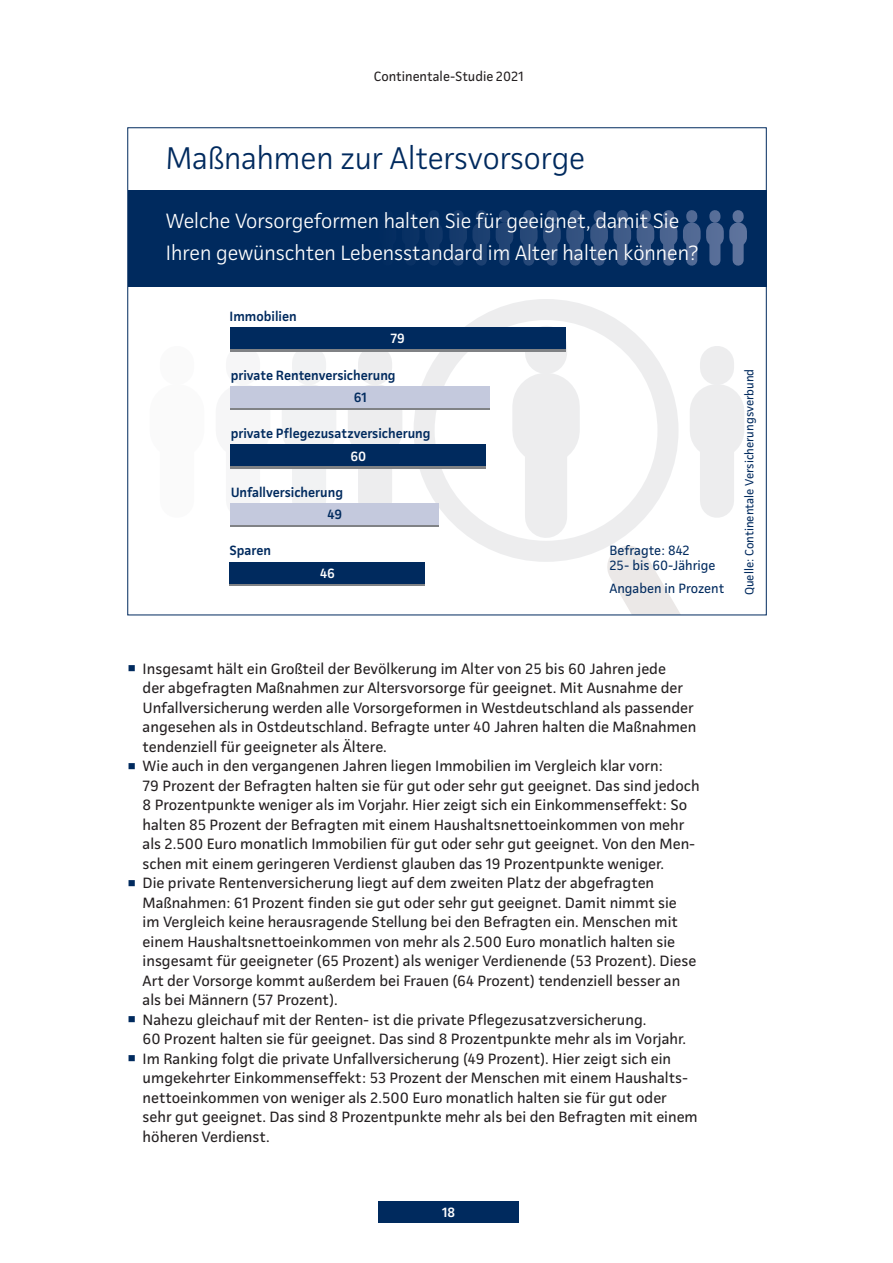
<style>
.page{position:relative;width:893px;height:1263px;background:#fff}
.page>*{position:absolute;margin:0;border:0;box-sizing:border-box;transform-origin:0 0}
.Grafikheadline{font:300 31.5px "Continentale Pro";color:#002a5e}
.Fragestellung{font:300 20.85px/32.1px "Continentale Pro";color:#fff}
.t1{font:15px/19.5px "Continentale Pro";color:#231f20}
.Säulenlegende{font:600 13.5px "Continentale Pro";color:#002a5e}
.Befragte_Angaben_in{font:13.5px/15px "Continentale Pro";color:#002a5e}
.t2{font:13.5px "Continentale Pro";color:#231f20}
.Prozent_in_Weiß{font:600 13.5px "Continentale Pro";color:#fff}
.Prozent_in_Blau{font:600 13.5px "Continentale Pro";color:#002a5e}
.Quelle{font:12px "Continentale Pro";color:#002a5e}
</style>
<div class="page">
<div style="left:358px;top:363px;width:34px;height:5px;background:#ededee"></div>
<div style="left:348px;top:411px;width:54px;height:20px;background:#ededee"></div>
<div style="left:358px;top:402px;width:34px;height:99px;background:#ededee"></div>
<div style="left:414px;top:299px;width:264px;height:263px;border:21px solid #e1e2e4;border-radius:50%"></div>
<div style="left:525px;top:395px;width:42px;height:122px;background:#ededee"></div>
<div style="left:525px;top:347px;width:42px;height:6px;background:#808285"></div>
<div style="left:512px;top:406px;width:68px;height:24px;background:#ededee"></div>
<div style="left:700px;top:402px;width:34px;height:99px;background:#ededee"></div>
<div style="left:700px;top:363px;width:34px;height:5px;background:#ededee"></div>
<div style="left:690px;top:411px;width:54px;height:20px;background:#ededee"></div>
<div style="left:292px;top:402px;width:34px;height:99px;background:#f1f2f3"></div>
<div style="left:292px;top:363px;width:34px;height:5px;background:#f1f2f3"></div>
<div style="left:282px;top:411px;width:54px;height:20px;background:#f1f2f3"></div>
<div style="left:226px;top:402px;width:34px;height:99px;background:#f0f1f2"></div>
<div style="left:226px;top:363px;width:34px;height:5px;background:#f0f1f2"></div>
<div style="left:216px;top:411px;width:54px;height:20px;background:#f0f1f2"></div>
<div style="left:160px;top:402px;width:34px;height:99px;background:#f7f7f8"></div>
<div style="left:160px;top:363px;width:34px;height:5px;background:#f7f7f8"></div>
<div style="left:150px;top:411px;width:54px;height:20px;background:#f7f7f8"></div>
<svg style="left:604px;top:543px;width:76px;height:70px"></svg>
<div style="left:128px;top:190px;width:638px;height:97px;background:#002a5e"></div>
<div style="left:686px;top:228px;width:11px;height:32px;background:#526a94"></div>
<div style="left:683px;top:231px;width:18px;height:6px;background:#526a94"></div>
<div style="left:594px;top:228px;width:11px;height:32px;background:#3a5784"></div>
<div style="left:590px;top:231px;width:18px;height:6px;background:#395684"></div>
<div style="left:709px;top:228px;width:11px;height:32px;background:#586e98"></div>
<div style="left:706px;top:231px;width:18px;height:6px;background:#586e98"></div>
<div style="left:617px;top:228px;width:11px;height:32px;background:#405b88"></div>
<div style="left:613px;top:231px;width:18px;height:6px;background:#405b88"></div>
<div style="left:733px;top:228px;width:11px;height:32px;background:#6377a0"></div>
<div style="left:729px;top:231px;width:18px;height:6px;background:#6377a0"></div>
<div style="left:640px;top:228px;width:11px;height:32px;background:#46608c"></div>
<div style="left:637px;top:231px;width:17px;height:6px;background:#46608c"></div>
<div style="left:663px;top:228px;width:11px;height:32px;background:#4c6590"></div>
<div style="left:660px;top:231px;width:17px;height:6px;background:#4c6590"></div>
<div style="left:523px;top:228px;width:11px;height:32px;background:#274978"></div>
<div style="left:520px;top:231px;width:18px;height:6px;background:#274978"></div>
<div style="left:453px;top:228px;width:11px;height:32px;background:#153a6c"></div>
<div style="left:449px;top:231px;width:18px;height:6px;background:#153a6c"></div>
<div style="left:546px;top:228px;width:11px;height:32px;background:#2e4d7c"></div>
<div style="left:543px;top:231px;width:18px;height:6px;background:#2e4d7c"></div>
<div style="left:476px;top:228px;width:11px;height:32px;background:#1b3f70"></div>
<div style="left:472px;top:231px;width:18px;height:6px;background:#1b3f70"></div>
<div style="left:405px;top:228px;width:11px;height:32px;background:#093164"></div>
<div style="left:402px;top:231px;width:17px;height:6px;background:#093164"></div>
<div style="left:570px;top:228px;width:11px;height:32px;background:#345280"></div>
<div style="left:566px;top:231px;width:18px;height:6px;background:#335280"></div>
<div style="left:499px;top:228px;width:11px;height:32px;background:#214474"></div>
<div style="left:496px;top:231px;width:17px;height:6px;background:#214474"></div>
<div style="left:428px;top:228px;width:11px;height:32px;background:#0f3568"></div>
<div style="left:425px;top:231px;width:18px;height:6px;background:#0f3568"></div>
<div style="left:378px;top:1201px;width:141px;height:21px;background:#002a5e"></div>
<div style="left:230px;top:564px;width:195px;height:22px;background:linear-gradient(to right,#808285,#808285)"></div>
<div style="left:230px;top:562px;width:195px;height:21px;background:#002a5e"></div>
<div style="left:230px;top:330px;width:336px;height:21px;background:#808285"></div>
<div style="left:230px;top:327px;width:336px;height:22px;background:#002a5e"></div>
<div style="left:231px;top:506px;width:208px;height:21px;background:linear-gradient(to right,#c4c9dd,#c4c9dd)"></div>
<div style="left:231px;top:503px;width:208px;height:21px;background:#c4c9dd"></div>
<div style="left:231px;top:389px;width:259px;height:21px;background:linear-gradient(to right,#c4c9dd,#c4c9dd)"></div>
<div style="left:231px;top:386px;width:259px;height:21px;background:#c4c9dd"></div>
<div style="left:231px;top:447px;width:255px;height:21px;background:#808285"></div>
<div style="left:231px;top:445px;width:255px;height:21px;background:#002a5e"></div>
<p class="t2" style="left:374px;top:69px;width:151px">Continentale-Studie 2021</p>
<p class="Grafikheadline" style="left:166px;top:140px;width:421px">Maßnahmen zur Altersvorsorge</p>
<p class="Fragestellung" style="left:166px;top:205px;width:534px">Welche Vorsorgeformen halten Sie für geeignet, damit Sie<br>Ihren gewünschten Lebensstandard im Alter halten können?</p>
<p class="Säulenlegende" style="left:230px;top:308px;width:69px">Immobilien</p>
<p class="Prozent_in_Weiß" style="left:390px;top:330px;width:16px">79</p>
<p class="Säulenlegende" style="left:231px;top:367px;width:166px">private Rentenversicherung</p>
<p class="Prozent_in_Blau" style="left:354px;top:389px;width:14px">61</p>
<p class="Säulenlegende" style="left:231px;top:425px;width:201px">private Pflegezusatzversicherung</p>
<p class="Prozent_in_Weiß" style="left:350px;top:448px;width:17px">60</p>
<p class="Säulenlegende" style="left:231px;top:484px;width:114px">Unfallversicherung</p>
<p class="Prozent_in_Blau" style="left:328px;top:506px;width:16px">49</p>
<p class="Säulenlegende" style="left:230px;top:542px;width:43px">Sparen</p>
<p class="Prozent_in_Weiß" style="left:320px;top:565px;width:16px">46</p>
<p class="Befragte_Angaben_in" style="left:609px;top:542px;width:108px">Befragte: 842<br>25- bis 60-Jährige</p>
<p class="Befragte_Angaben_in" style="left:609px;top:581px;width:116px">Angaben in Prozent</p>
<p class="Quelle" style="left:742px;top:595px;width:228px;rotate:-90deg">Quelle: Continentale Versicherungsverbund</p>
<p class="t1" style="left:143px;top:659px;width:555px">Insgesamt hält ein Großteil der Bevölkerung im Alter von 25 bis 60 Jahren jede<br>der abgefragten Maßnahmen zur Altersvorsorge für geeignet. Mit Ausnahme der Unfallversicherung werden alle Vorsorgeformen in Westdeutschland als passender angesehen als in Ostdeutschland. Befragte unter 40 Jahren halten die Maßnahmen tendenziell für geeigneter als Ältere.</p>
<p class="t1" style="left:143px;top:756px;width:559px">Wie auch in den vergangenen Jahren liegen Immobilien im Vergleich klar vorn:<br>79 Prozent der Befragten halten sie für gut oder sehr gut geeignet. Das sind jedoch 8 Prozentpunkte weniger als im Vorjahr. Hier zeigt sich ein Einkommenseffekt: So halten 85 Prozent der Befragten mit einem Haushaltsnettoeinkommen von mehr als 2.500 Euro monatlich Immobilien für gut oder sehr gut geeignet. Von den Men&shy;schen mit einem geringeren Verdienst glauben das 19 Prozentpunkte weniger.</p>
<p class="t1" style="left:143px;top:873px;width:555px">Die private Rentenversicherung liegt auf dem zweiten Platz der abgefragten Maßnahmen: 61 Prozent finden sie gut oder sehr gut geeignet. Damit nimmt sie im Vergleich keine herausragende Stellung bei den Befragten ein. Menschen mit einem Haushaltsnettoeinkommen von mehr als 2.500 Euro monatlich halten sie insgesamt für geeigneter (65 Prozent) als weniger Verdienende (53 Prozent). Diese Art der Vorsorge kommt außerdem bei Frauen (64 Prozent) tendenziell besser an als bei Männern (57 Prozent).</p>
<p class="t1" style="left:143px;top:1010px;width:545px">Nahezu gleichauf mit der Renten- ist die private Pflegezusatzversicherung.<br>60 Prozent halten sie für geeignet. Das sind 8 Prozentpunkte mehr als im Vorjahr.</p>
<p class="t1" style="left:143px;top:1049px;width:557px">Im Ranking folgt die private Unfallversicherung (49 Prozent). Hier zeigt sich ein umgekehrter Einkommenseffekt: 53 Prozent der Menschen mit einem Haushalts&shy;nettoeinkommen von weniger als 2.500 Euro monatlich halten sie für gut oder sehr gut geeignet. Das sind 8 Prozentpunkte mehr als bei den Befragten mit einem höheren Verdienst.</p>
<p class="Prozent_in_Weiß" style="left:442px;top:1204px;width:15px">18</p>
</div>
